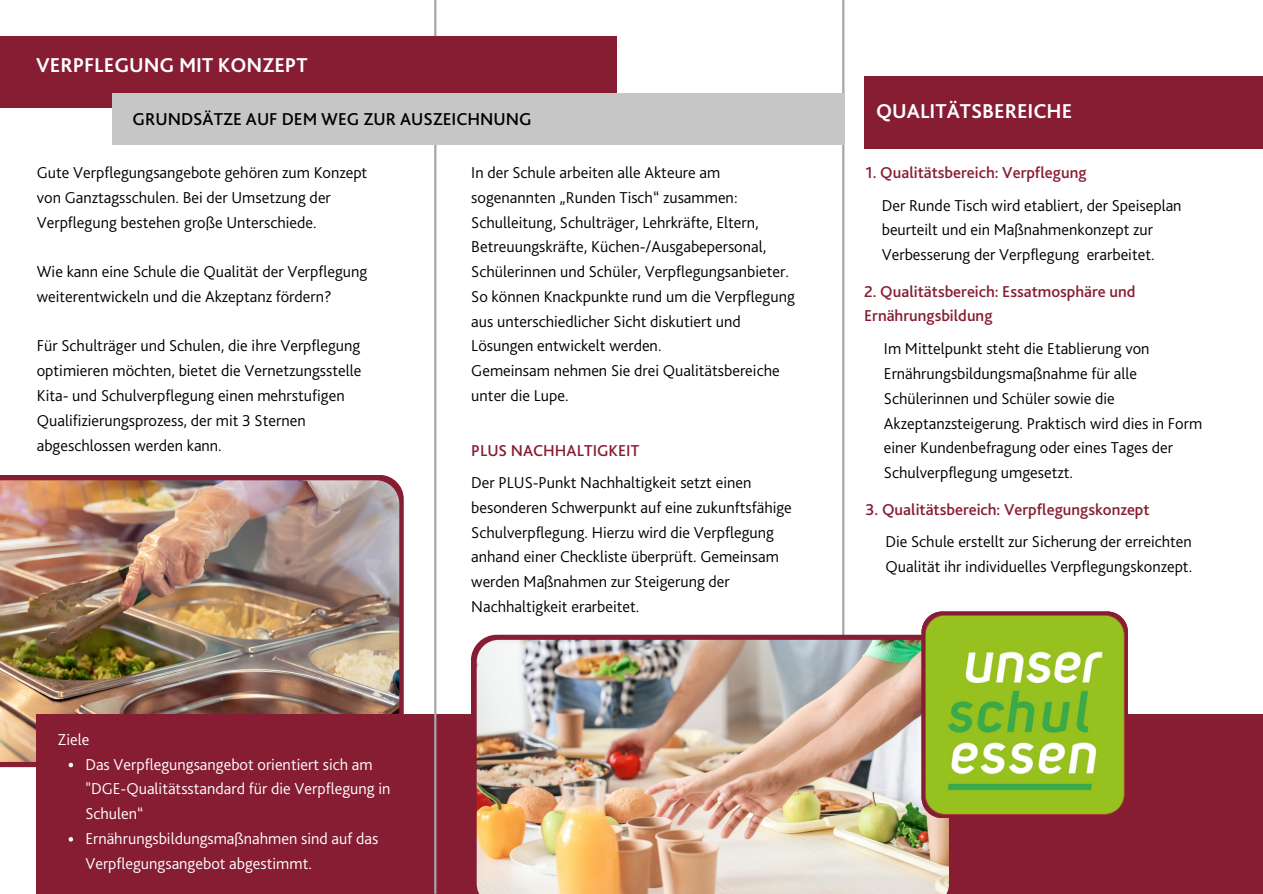
<style>
.page{position:relative;width:1263px;height:894px;background:#fff}
.page>*{position:absolute;margin:0;border:0;box-sizing:border-box;transform-origin:0 0}
.t1{font:700 21px "Bliss 2";color:#fff}
.t2{font:500 18px "Bliss 2";color:#000}
.t3{font:300 16.5px/24.8px "Bliss 2";color:#000}
.t4{font:300 16.5px/24.8px "Bliss 2";color:#fff}
.t5{font:500 16.5px/24.8px "Bliss 2";color:#871d33}
</style>
<div class="page">
<hr style="left:842px;top:0;width:2px;height:893px;background:#a6a6a6">
<svg style="left:0;top:475px;width:404px;height:292px;background:#8e2b3f"></svg>
<img style="left:0;top:480px;width:399px;height:281px">
<div style="left:36px;top:714px;width:1227px;height:179px;background:#871d33"></div>
<hr style="left:434px;top:0;width:2px;height:893px;background:#a6a6a6">
<svg style="left:471px;top:634px;width:450px;height:253px;fill:#871d33"></svg>
<img style="left:477px;top:639px;width:472px;height:254px">
<svg style="left:921px;top:611px;width:207px;height:206px;background:#9ab93a"></svg>
<div style="left:0;top:36px;width:617px;height:72px;background:#871d33"></div>
<div style="left:112px;top:94px;width:732px;height:51px;background:#c6c6c6"></div>
<div style="left:864px;top:76px;width:399px;height:72px;background:#871d33"></div>
<svg style="left:69px;top:762px;width:4px;height:5px"></svg>
<svg style="left:69px;top:837px;width:4px;height:4px"></svg>
<p class="t1" style="left:36px;top:53px;width:273px">VERPFLEGUNG MIT KONZEPT</p>
<p class="t2" style="left:133px;top:109px;width:401px">GRUNDSÄTZE AUF DEM WEG ZUR AUSZEICHNUNG</p>
<p class="t1" style="left:876px;top:99px;width:198px">QUALITÄTSBEREICHE</p>
<p class="t3" style="left:37px;top:160px;width:332px">Gute Verpflegungsangebote gehören zum Konzept von Ganztagsschulen. Bei der Umsetzung der<br>Verpflegung bestehen große Unterschiede.</p>
<p class="t3" style="left:37px;top:259px;width:332px">Wie kann eine Schule die Qualität der Verpflegung weiterentwickeln und die Akzeptanz fördern?</p>
<p class="t3" style="left:37px;top:333px;width:326px">Für Schulträger und Schulen, die ihre Verpflegung optimieren möchten, bietet die Vernetzungsstelle Kita- und Schulverpflegung einen mehrstufigen Qualifizierungsprozess, der mit 3 Sternen abgeschlossen werden kann.</p>
<p class="t4" style="left:57px;top:726px;width:33px">Ziele</p>
<p class="t4" style="left:85px;top:751px;width:306px">Das Verpflegungsangebot orientiert sich am "DGE-Qualitätsstandard für die Verpflegung in Schulen“<br>Ernährungsbildungsmaßnahmen sind auf das Verpflegungsangebot abgestimmt.</p>
<p class="t3" style="left:471px;top:160px;width:325px">In der Schule arbeiten alle Akteure am sogenannten „Runden Tisch“ zusammen:<br>Schulleitung, Schulträger, Lehrkräfte, Eltern, Betreuungskräfte, Küchen-/Ausgabepersonal, Schülerinnen und Schüler, Verpflegungsanbieter.<br>So können Knackpunkte rund um die Verpflegung aus unterschiedlicher Sicht diskutiert und Lösungen entwickelt werden.<br>Gemeinsam nehmen Sie drei Qualitätsbereiche unter die Lupe.</p>
<p class="t5" style="left:471px;top:438px;width:169px">PLUS NACHHALTIGKEIT</p>
<p class="t3" style="left:471px;top:470px;width:322px">Der PLUS-Punkt Nachhaltigkeit setzt einen besonderen Schwerpunkt auf eine zukunftsfähige Schulverpflegung. Hierzu wird die Verpflegung anhand einer Checkliste überprüft. Gemeinsam werden Maßnahmen zur Steigerung der Nachhaltigkeit erarbeitet.</p>
<p class="t5" style="left:866px;top:160px;width:222px">1. Qualitätsbereich: Verpflegung</p>
<p class="t3" style="left:882px;top:193px;width:301px">Der Runde Tisch wird etabliert, der Speiseplan beurteilt und ein Maßnahmenkonzept zur<br>Verbesserung der Verpflegung erarbeitet.</p>
<p class="t5" style="left:864px;top:278px;width:273px">2. Qualitätsbereich: Essatmosphäre und<br>Ernährungsbildung</p>
<p class="t3" style="left:884px;top:336px;width:320px">Im Mittelpunkt steht die Etablierung von Ernährungsbildungsmaßnahme für alle Schülerinnen und Schüler sowie die Akzeptanzsteigerung. Praktisch wird dies in Form einer Kundenbefragung oder eines Tages der Schulverpflegung umgesetzt.</p>
<p class="t5" style="left:866px;top:497px;width:286px">3. Qualitätsbereich: Verpflegungskonzept</p>
<p class="t3" style="left:885px;top:529px;width:308px">Die Schule erstellt zur Sicherung der erreichten<br>Qualität ihr individuelles Verpflegungskonzept.</p>
</div>
